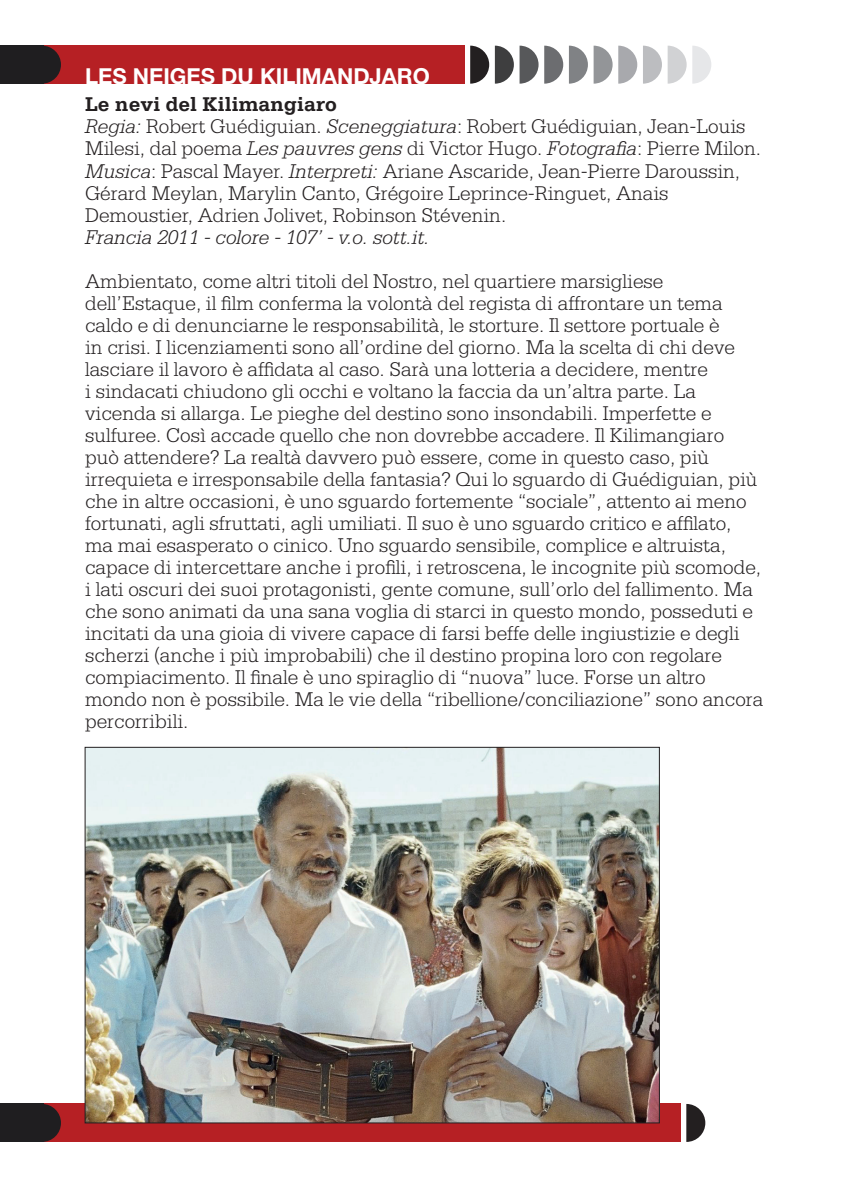
<style>
.page{position:relative;width:851px;height:1191px;background:#fff}
.page>*{position:absolute;margin:0;border:0;box-sizing:border-box;transform-origin:0 0}
.t1{font:700 22px "Helvetica Neue LT Std";color:#fff}
.t2{font:300 21px/22px "Serifa Std";color:#231f20}
.t3{font:italic 300 21px "Serifa Std";color:#231f20}
.s1{font-weight:700}
.s2{font-style:italic}
</style>
<div class="page">
<div style="left:42px;top:1104px;width:638px;height:38px;background:#b62024"></div>
<div style="left:0;top:1104px;width:44px;height:38px;background:#1f1e20"></div>
<svg style="left:44px;top:1104px;width:17px;height:38px"></svg>
<svg style="left:686px;top:1104px;width:19px;height:38px"></svg>
<img style="left:87px;top:749px;width:570px;height:372px">
<div style="left:42px;top:46px;width:422px;height:38px;background:#b62024"></div>
<div style="left:0;top:46px;width:44px;height:38px;background:#1f1e20"></div>
<svg style="left:44px;top:46px;width:17px;height:38px"></svg>
<svg style="left:470px;top:46px;width:19px;height:38px"></svg>
<svg style="left:495px;top:46px;width:43px;height:38px"></svg>
<svg style="left:544px;top:46px;width:19px;height:38px"></svg>
<svg style="left:569px;top:46px;width:43px;height:38px"></svg>
<svg style="left:618px;top:46px;width:19px;height:38px"></svg>
<svg style="left:643px;top:46px;width:43px;height:38px"></svg>
<svg style="left:692px;top:46px;width:19px;height:38px"></svg>
<p class="t1" style="left:85px;top:62px;width:346px">LES NEIGES DU KILIMANDJARO</p>
<p class="t2" style="left:85px;top:94px;width:677px"><span class="s1">Le nevi del Kilimangiaro<br></span><span class="s2">Regia:</span> Robert Guédiguian. <span class="s2">Sceneggiatura</span>: Robert Guédiguian, Jean-Louis Milesi, dal poema <span class="s2">Les pauvres gens</span> di Victor Hugo. <span class="s2">Fotografia</span>: Pierre Milon.<br><span class="s2">Musica</span>: Pascal Mayer. <span class="s2">Interpreti:</span> Ariane Ascaride, Jean-Pierre Daroussin, Gérard Meylan, Marylin Canto, Grégoire Leprince-Ringuet, Anais Demoustier, Adrien Jolivet, Robinson Stévenin.</p>
<p class="t3" style="left:85px;top:225px;width:346px">Francia 2011 - colore - 107’ - v.o. sott.it.</p>
<p class="t2" style="left:85px;top:270px;width:679px">Ambientato, come altri titoli del Nostro, nel quartiere marsigliese dell’Estaque, il film conferma la volontà del regista di affrontare un tema caldo e di denunciarne le responsabilità, le storture. Il settore portuale è<br>in crisi. I licenziamenti sono all’ordine del giorno. Ma la scelta di chi deve lasciare il lavoro è affidata al caso. Sarà una lotteria a decidere, mentre<br>i sindacati chiudono gli occhi e voltano la faccia da un’altra parte. La vicenda si allarga. Le pieghe del destino sono insondabili. Imperfette e sulfuree. Così accade quello che non dovrebbe accadere. Il Kilimangiaro<br>può attendere? La realtà davvero può essere, come in questo caso, più irrequieta e irresponsabile della fantasia? Qui lo sguardo di Guédiguian, più che in altre occasioni, è uno sguardo fortemente “sociale”, attento ai meno fortunati, agli sfruttati, agli umiliati. Il suo è uno sguardo critico e affilato, ma mai esasperato o cinico. Uno sguardo sensibile, complice e altruista, capace di intercettare anche i profili, i retroscena, le incognite più scomode, i lati oscuri dei suoi protagonisti, gente comune, sull’orlo del fallimento. Ma che sono animati da una sana voglia di starci in questo mondo, posseduti e incitati da una gioia di vivere capace di farsi beffe delle ingiustizie e degli scherzi (anche i più improbabili) che il destino propina loro con regolare compiacimento. Il finale è uno spiraglio di “nuova” luce. Forse un altro mondo non è possibile. Ma le vie della “ribellione/conciliazione” sono ancora percorribili.</p>
</div>
